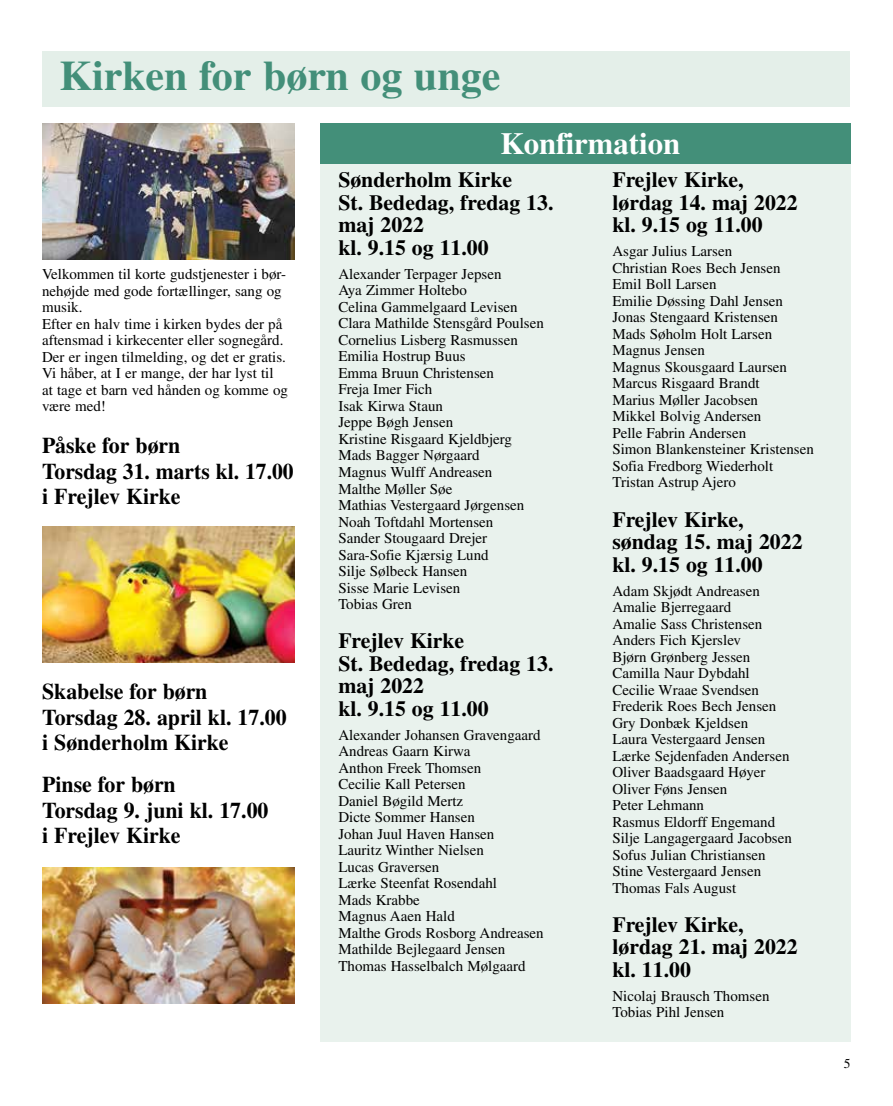
<style>
.page{position:relative;width:893px;height:1106px;background:#fff}
.page>*{position:absolute;margin:0;border:0;box-sizing:border-box;transform-origin:0 0}
.t1{font:700 42px "Times LT Std";color:#438f79}
.t2{font:700 30.75px "Times LT Std";color:#fff}
.t3{font:700 22.5px/25.5px "Times LT Std";color:#000}
.t4{font:700 21.75px/22.5px "Times LT Std";color:#000}
.t5{font:15px/16.5px "Times LT Std";color:#000}
.t6{font:13.5px "Times LT Std";color:#000}
</style>
<div class="page">
<div style="left:43px;top:51px;width:807px;height:55px;background:#e4efe9"></div>
<img style="left:43px;top:124px;width:252px;height:136px">
<img style="left:42px;top:526px;width:252px;height:136px">
<img style="left:43px;top:867px;width:252px;height:136px">
<div style="left:320px;top:123px;width:530px;height:919px;background:#e9f2ed"></div>
<div style="left:320px;top:123px;width:530px;height:41px;background:#438f79"></div>
<h1 class="t1" style="left:60px;top:51px;width:442px">Kirken for børn og unge</h1>
<p class="t5" style="left:42px;top:266px;width:247px">Velkommen til korte gudstjenester i bør&shy;nehøjde med gode fortællinger, sang og musik.<br>Efter en halv time i kirken bydes der på aftensmad i kirkecenter eller sognegård.<br>Der er ingen tilmelding, og det er gratis.<br>Vi håber, at I er mange, der har lyst til at tage et barn ved hånden og komme og være med!</p>
<h3 class="t3" style="left:42px;top:432px;width:253px">Påske for børn<br>Torsdag 31. marts kl. 17.00 i Frejlev Kirke</h3>
<h3 class="t3" style="left:42px;top:678px;width:246px">Skabelse for børn<br>Torsdag 28. april kl. 17.00 i Sønderholm Kirke</h3>
<h3 class="t3" style="left:42px;top:771px;width:228px">Pinse for børn<br>Torsdag 9. juni kl. 17.00 i Frejlev Kirke</h3>
<h2 class="t2" style="left:501px;top:125px;width:181px">Konfirmation</h2>
<h3 class="t4" style="left:338px;top:168px;width:217px">Sønderholm Kirke<br>St. Bededag, fredag 13. maj 2022<br>kl. 9.15 og 11.00</h3>
<p class="t5" style="left:338px;top:265px;width:207px">Alexander Terpager Jepsen<br>Aya Zimmer Holtebo<br>Celina Gammelgaard Levisen<br>Clara Mathilde Stensgård Poulsen<br>Cornelius Lisberg Rasmussen<br>Emilia Hostrup Buus<br>Emma Bruun Christensen<br>Freja Imer Fich<br>Isak Kirwa Staun<br>Jeppe Bøgh Jensen<br>Kristine Risgaard Kjeldbjerg<br>Mads Bagger Nørgaard<br>Magnus Wulff Andreasen<br>Malthe Møller Søe<br>Mathias Vestergaard Jørgensen<br>Noah Toftdahl Mortensen<br>Sander Stougaard Drejer<br>Sara-Sofie Kjærsig Lund<br>Silje Sølbeck Hansen<br>Sisse Marie Levisen<br>Tobias Gren</p>
<h3 class="t4" style="left:338px;top:629px;width:217px">Frejlev Kirke<br>St. Bededag, fredag 13. maj 2022<br>kl. 9.15 og 11.00</h3>
<p class="t5" style="left:338px;top:726px;width:207px">Alexander Johansen Gravengaard<br>Andreas Gaarn Kirwa<br>Anthon Freek Thomsen<br>Cecilie Kall Petersen<br>Daniel Bøgild Mertz<br>Dicte Sommer Hansen<br>Johan Juul Haven Hansen<br>Lauritz Winther Nielsen<br>Lucas Graversen<br>Lærke Steenfat Rosendahl<br>Mads Krabbe<br>Magnus Aaen Hald<br>Malthe Grods Rosborg Andreasen<br>Mathilde Bejlegaard Jensen<br>Thomas Hasselbalch Mølgaard</p>
<h3 class="t4" style="left:612px;top:168px;width:187px">Frejlev Kirke, lørdag 14. maj 2022 kl. 9.15 og 11.00</h3>
<p class="t5" style="left:612px;top:243px;width:203px">Asgar Julius Larsen<br>Christian Roes Bech Jensen<br>Emil Boll Larsen<br>Emilie Døssing Dahl Jensen<br>Jonas Stengaard Kristensen<br>Mads Søholm Holt Larsen<br>Magnus Jensen<br>Magnus Skousgaard Laursen<br>Marcus Risgaard Brandt<br>Marius Møller Jacobsen<br>Mikkel Bolvig Andersen<br>Pelle Fabrin Andersen<br>Simon Blankensteiner Kristensen<br>Sofia Fredborg Wiederholt<br>Tristan Astrup Ajero</p>
<h3 class="t4" style="left:612px;top:507px;width:192px">Frejlev Kirke, søndag 15. maj 2022 kl. 9.15 og 11.00</h3>
<p class="t5" style="left:612px;top:582px;width:181px">Adam Skjødt Andreasen<br>Amalie Bjerregaard<br>Amalie Sass Christensen<br>Anders Fich Kjerslev<br>Bjørn Grønberg Jessen<br>Camilla Naur Dybdahl<br>Cecilie Wraae Svendsen<br>Frederik Roes Bech Jensen<br>Gry Donbæk Kjeldsen<br>Laura Vestergaard Jensen<br>Lærke Sejdenfaden Andersen<br>Oliver Baadsgaard Høyer<br>Oliver Føns Jensen<br>Peter Lehmann<br>Rasmus Eldorff Engemand<br>Silje Langagergaard Jacobsen<br>Sofus Julian Christiansen<br>Stine Vestergaard Jensen<br>Thomas Fals August</p>
<h3 class="t4" style="left:612px;top:912px;width:187px">Frejlev Kirke, lørdag 21. maj 2022 kl. 11.00</h3>
<p class="t5" style="left:612px;top:987px;width:159px">Nicolaj Brausch Thomsen<br>Tobias Pihl Jensen</p>
<p class="t6" style="left:844px;top:1056px;width:8px">5</p>
</div>
